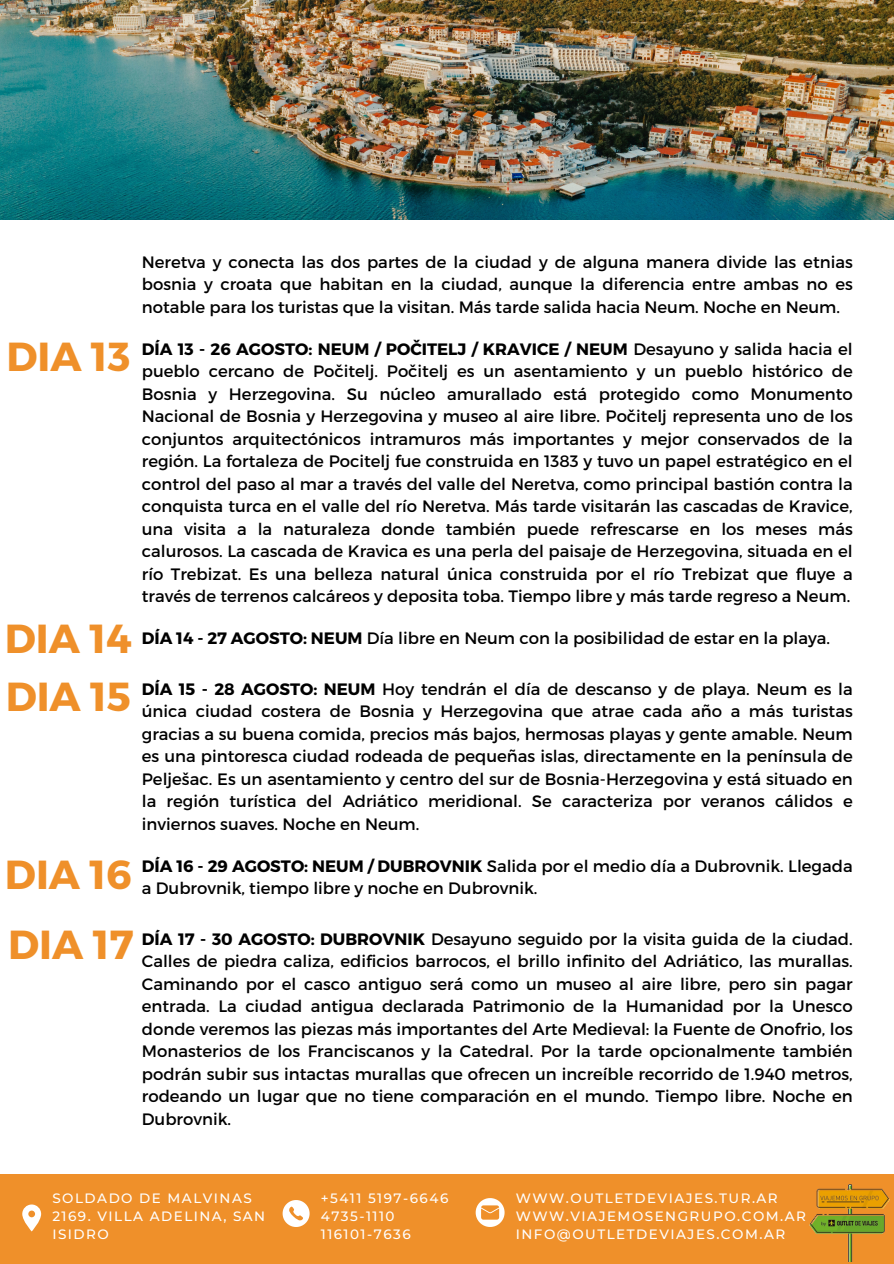
<style>
.page{position:relative;width:894px;height:1264px;background:#fff}
.page>*{position:absolute;margin:0;border:0;box-sizing:border-box;transform-origin:0 0}
.t1{font:700 40.5px "Montserrat";color:#ef902a}
.t2{font:16.5px/22.5px "Montserrat";color:#000;text-align:justify}
.t3{font:500 13.5px/18px "Montserrat";letter-spacing:.11em;color:#fff}
.s1{font-weight:700}
</style>
<div class="page">
<img style="left:0;top:0;width:893px;height:219px">
<div style="left:0;top:1174px;width:893px;height:89px;background:#ef902a"></div>
<svg style="left:22px;top:1204px;width:19px;height:27px"></svg>
<svg style="left:475px;top:1198px;width:29px;height:28px"></svg>
<svg style="left:282px;top:1200px;width:27px;height:26px"></svg>
<img style="left:809px;top:1184px;width:81px;height:77px">
<h2 class="t2" style="left:142px;top:250px;width:712px">Neretva y conecta las dos partes de la ciudad y de alguna manera divide las etnias bosnia y croata que habitan en la ciudad, aunque la diferencia entre ambas no es notable para los turistas que la visitan. Más tarde salida hacia Neum. Noche en Neum.</h2>
<h1 class="t1" style="left:6px;top:331px;width:125px">DIA 13</h1>
<h2 class="t2" style="left:142px;top:337px;width:712px"><span class="s1">DÍA 13 - 26 AGOSTO: NEUM / POČITELJ / KRAVICE / NEUM</span> Desayuno y salida hacia el pueblo cercano de Počitelj. Počitelj es un asentamiento y un pueblo histórico de Bosnia y Herzegovina. Su núcleo amurallado está protegido como Monumento Nacional de Bosnia y Herzegovina y museo al aire libre. Počitelj representa uno de los conjuntos arquitectónicos intramuros más importantes y mejor conservados de la región. La fortaleza de Pocitelj fue construida en 1383 y tuvo un papel estratégico en el control del paso al mar a través del valle del Neretva, como principal bastión contra la conquista turca en el valle del río Neretva. Más tarde visitarán las cascadas de Kravice, una visita a la naturaleza donde también puede refrescarse en los meses más calurosos. La cascada de Kravica es una perla del paisaje de Herzegovina, situada en el río Trebizat. Es una belleza natural única construida por el río Trebizat que fluye a través de terrenos calcáreos y deposita toba. Tiempo libre y más tarde regreso a Neum.</h2>
<p class="t1" style="left:5px;top:612px;width:128px">DIA 14</p>
<p class="t2" style="left:142px;top:626px;width:689px"><span class="s1">DÍA 14 - 27 AGOSTO: NEUM</span> Día libre en Neum con la posibilidad de estar en la playa.</p>
<p class="t1" style="left:6px;top:670px;width:127px">DIA 15</p>
<p class="t2" style="left:142px;top:677px;width:712px"><span class="s1">DÍA 15 - 28 AGOSTO: NEUM</span> Hoy tendrán el día de descanso y de playa. Neum es la única ciudad costera de Bosnia y Herzegovina que atrae cada año a más turistas gracias a su buena comida, precios más bajos, hermosas playas y gente amable. Neum es una pintoresca ciudad rodeada de pequeñas islas, directamente en la península de Pelješac. Es un asentamiento y centro del sur de Bosnia-Herzegovina y está situado en la región turística del Adriático meridional. Se caracteriza por veranos cálidos e inviernos suaves. Noche en Neum.</p>
<p class="t2" style="left:142px;top:853px;width:712px"><span class="s1">DÍA 16 - 29 AGOSTO: NEUM / DUBROVNIK</span> Salida por el medio día a Dubrovnik. Llegada a Dubrovnik, tiempo libre y noche en Dubrovnik.</p>
<p class="t2" style="left:142px;top:926px;width:712px"><span class="s1">DÍA 17 - 30 AGOSTO: DUBROVNIK</span> Desayuno seguido por la visita guida de la ciudad.<br>Calles de piedra caliza, edificios barrocos, el brillo infinito del Adriático, las murallas.<br>Caminando por el casco antiguo será como un museo al aire libre, pero sin pagar entrada. La ciudad antigua declarada Patrimonio de la Humanidad por la Unesco donde veremos las piezas más importantes del Arte Medieval: la Fuente de Onofrio, los Monasterios de los Franciscanos y la Catedral. Por la tarde opcionalmente también podrán subir sus intactas murallas que ofrecen un increíble recorrido de 1.940 metros, rodeando un lugar que no tiene comparación en el mundo. Tiempo libre. Noche en Dubrovnik.</p>
<p class="t1" style="left:5px;top:848px;width:128px">DIA 16</p>
<p class="t1" style="left:8px;top:918px;width:127px">DIA 17</p>
<h2 class="t3" style="left:52px;top:1189px;width:214px">SOLDADO DE MALVINAS<br>2169. VILLA ADELINA, SAN<br>ISIDRO</h2>
<h1 class="t3" style="left:321px;top:1189px;width:129px">+5411 5197-6646</h1>
<h2 class="t3" style="left:321px;top:1207px;width:75px">4735-1110</h2>
<h2 class="t3" style="left:321px;top:1225px;width:91px">116101-7636</h2>
<h1 class="t3" style="left:515px;top:1189px;width:263px">WWW.OUTLETDEVIAJES.TUR.AR</h1>
<h1 class="t3" style="left:515px;top:1207px;width:291px">WWW.VIAJEMOSENGRUPO.COM.AR</h1>
<h1 class="t3" style="left:515px;top:1225px;width:271px">INFO@OUTLETDEVIAJES.COM.AR</h1>
</div>
